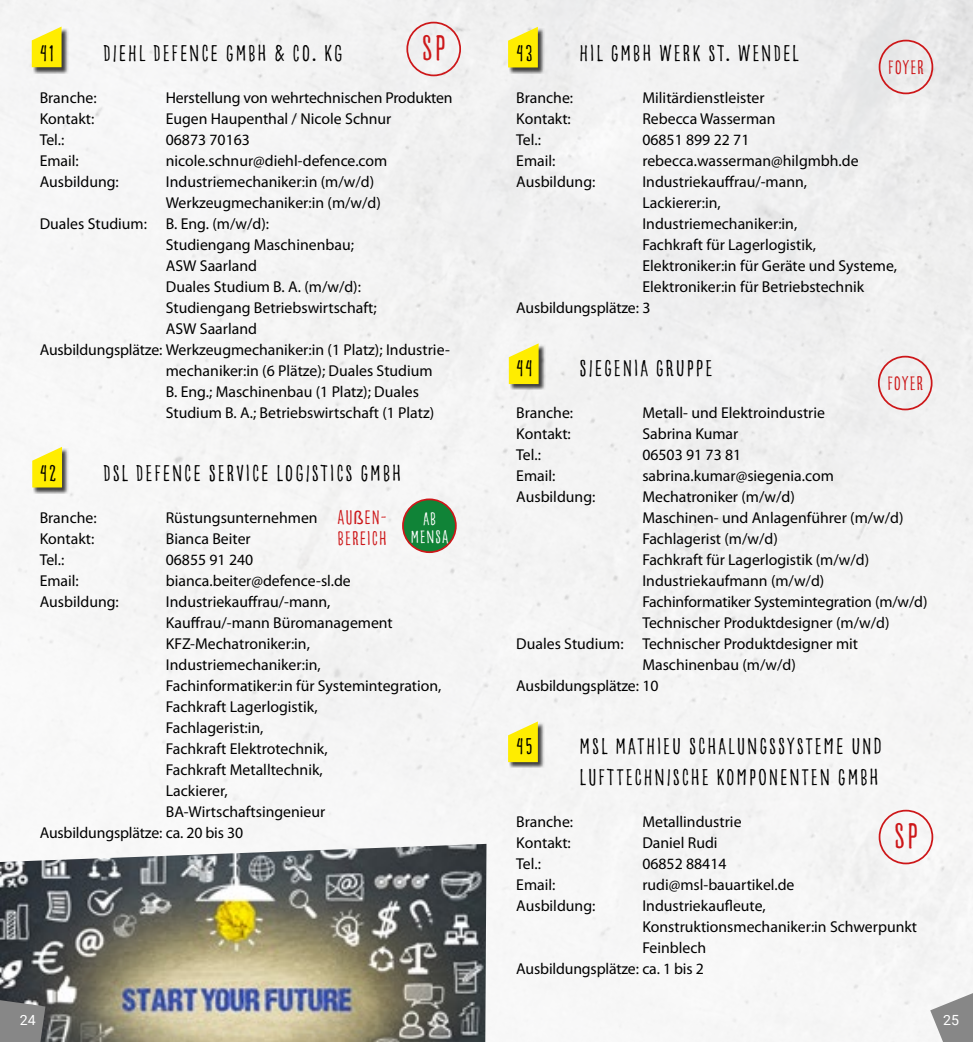
<style>
.page{position:relative;width:973px;height:1042px;background:#fff}
.page>*{position:absolute;margin:0;border:0;box-sizing:border-box;transform-origin:0 0}
.t1{font:38.5px "Goodlife Sans Condensed";color:#cd1719}
.t2{font:24.5px/31.5px "Goodlife Sans Condensed";letter-spacing:.05em;color:#000}
.t3{font:21px/21px "Goodlife Sans Condensed";letter-spacing:.02em;color:#cd1719}
.t4{font:19.25px/17.5px "Goodlife Sans Condensed";letter-spacing:.02em;color:#fff;text-align:center}
.t5{font:15.75px "Myriad Pro";color:#000}
.t6{font:14px "Roboto";color:#fff}
.s1{font-family:"Roboto";font-size:17.5px}
</style>
<div class="page">
<div style="left:0;top:0;width:972px;height:1042px;background:#f4f4f4"></div>
<div style="left:34px;top:448px;width:35px;height:45px;background:#000;opacity:.75"></div>
<svg style="left:32px;top:447px;width:30px;height:40px"></svg>
<div style="left:33px;top:28px;width:35px;height:45px;background:#000;opacity:.75"></div>
<svg style="left:32px;top:27px;width:30px;height:40px"></svg>
<div style="left:509px;top:28px;width:35px;height:46px;background:#000;opacity:.75"></div>
<svg style="left:508px;top:27px;width:29px;height:40px"></svg>
<div style="left:510px;top:345px;width:35px;height:45px;background:#000;opacity:.75"></div>
<svg style="left:508px;top:343px;width:30px;height:41px"></svg>
<div style="left:509px;top:723px;width:35px;height:45px;background:#000;opacity:.75"></div>
<svg style="left:508px;top:721px;width:29px;height:41px"></svg>
<img style="left:0;top:844px;width:486px;height:198px">
<svg style="left:930px;top:983px;width:42px;height:59px"></svg>
<svg style="left:0;top:997px;width:45px;height:45px;background:#7c7c7d"></svg>
<div style="left:406px;top:22px;width:55px;height:54px;border:2px solid #cd1719;border-radius:50%"></div>
<div style="left:878px;top:40px;width:55px;height:54px;border:2px solid #cd1719;border-radius:50%"></div>
<div style="left:877px;top:356px;width:55px;height:54px;border:2px solid #cd1719;border-radius:50%"></div>
<div style="left:878px;top:810px;width:55px;height:54px;border:2px solid #cd1719;border-radius:50%"></div>
<div style="left:403px;top:499px;width:53px;height:53px;background:#108337;border-radius:50%"></div>
<div style="left:402px;top:498px;width:54px;height:55px;border:2px solid #cd1719;border-radius:50%"></div>
<h1 class="t1" style="left:421px;top:26px;width:27px">SP</h1>
<h2 class="t2" style="left:40px;top:37px;width:16px">41</h2>
<h2 class="t2" style="left:103px;top:37px;width:241px">DIEHL DEFENCE GMBH &amp; CO. KG</h2>
<p class="t5" style="left:40px;top:88px;width:58px">Branche:</p>
<p class="t5" style="left:166px;top:88px;width:288px">Herstellung von wehrtechnischen Produkten</p>
<p class="t5" style="left:40px;top:109px;width:56px">Kontakt:</p>
<p class="t5" style="left:166px;top:109px;width:227px">Eugen Haupenthal / Nicole Schnur</p>
<p class="t5" style="left:40px;top:130px;width:26px">Tel.:</p>
<p class="t5" style="left:166px;top:130px;width:86px">06873 70163</p>
<p class="t5" style="left:40px;top:151px;width:41px">Email:</p>
<p class="t5" style="left:166px;top:151px;width:223px">nicole.schnur@diehl-defence.com</p>
<p class="t5" style="left:40px;top:171px;width:81px">Ausbildung:</p>
<p class="t5" style="left:166px;top:171px;width:210px">Industriemechaniker:in (m/w/d)</p>
<p class="t5" style="left:166px;top:192px;width:217px">Werkzeugmechaniker:in (m/w/d)</p>
<p class="t5" style="left:40px;top:213px;width:231px">Duales Studium: B. Eng. (m/w/d):</p>
<p class="t5" style="left:166px;top:234px;width:190px">Studiengang Maschinenbau;</p>
<p class="t5" style="left:166px;top:255px;width:93px">ASW Saarland</p>
<p class="t5" style="left:166px;top:276px;width:197px">Duales Studium B. A. (m/w/d):</p>
<p class="t5" style="left:166px;top:297px;width:212px">Studiengang Betriebswirtschaft;</p>
<p class="t5" style="left:166px;top:318px;width:93px">ASW Saarland</p>
<p class="t5" style="left:40px;top:339px;width:411px">Ausbildungsplätze: Werkzeugmechaniker:in (1 Platz); Industrie-</p>
<p class="t5" style="left:166px;top:360px;width:268px">mechaniker:in (6 Plätze); Duales Studium</p>
<p class="t5" style="left:166px;top:381px;width:254px">B. Eng.; Maschinenbau (1 Platz); Duales</p>
<p class="t5" style="left:166px;top:402px;width:270px">Studium B. A.; Betriebswirtschaft (1 Platz)</p>
<h2 class="t2" style="left:40px;top:457px;width:18px">42</h2>
<h2 class="t2" style="left:103px;top:457px;width:300px">DSL DEFENCE SERVICE LOGISTICS GMBH</h2>
<p class="t5" style="left:40px;top:508px;width:58px">Branche:</p>
<p class="t5" style="left:166px;top:508px;width:153px">Rüstungsunternehmen</p>
<p class="t5" style="left:40px;top:529px;width:56px">Kontakt:</p>
<p class="t5" style="left:166px;top:529px;width:86px">Bianca Beiter</p>
<p class="t5" style="left:40px;top:550px;width:26px">Tel.:</p>
<p class="t5" style="left:166px;top:550px;width:89px">06855 91 240</p>
<p class="t5" style="left:40px;top:571px;width:41px">Email:</p>
<p class="t5" style="left:166px;top:571px;width:186px">bianca.beiter@defence-sl.de</p>
<p class="t5" style="left:40px;top:591px;width:81px">Ausbildung:</p>
<p class="t5" style="left:166px;top:591px;width:166px">Industriekauffrau/-mann,</p>
<p class="t5" style="left:166px;top:612px;width:228px">Kauffrau/-mann Büromanagement</p>
<p class="t5" style="left:166px;top:633px;width:146px">KFZ-Mechatroniker:in,</p>
<p class="t5" style="left:166px;top:654px;width:156px">Industriemechaniker:in,</p>
<p class="t5" style="left:166px;top:675px;width:277px">Fachinformatiker:in für Systemintegration,</p>
<p class="t5" style="left:166px;top:696px;width:153px">Fachkraft Lagerlogistik,</p>
<p class="t5" style="left:166px;top:717px;width:99px">Fachlagerist:in,</p>
<p class="t5" style="left:166px;top:738px;width:163px">Fachkraft Elektrotechnik,</p>
<p class="t5" style="left:166px;top:759px;width:158px">Fachkraft Metalltechnik,</p>
<p class="t5" style="left:166px;top:780px;width:63px">Lackierer,</p>
<p class="t5" style="left:166px;top:801px;width:161px">BA-Wirtschaftsingenieur</p>
<p class="t5" style="left:40px;top:822px;width:205px">Ausbildungsplätze: ca. 20 bis 30</p>
<h3 class="t3" style="left:337px;top:507px;width:51px">AU<span class="s1">ß</span>EN-<br>BEREICH</h3>
<p class="t4" style="left:410px;top:510px;width:40px">AB<br>MENSA</p>
<h2 class="t2" style="left:516px;top:37px;width:18px">43</h2>
<h2 class="t2" style="left:579px;top:37px;width:221px">HIL GMBH WERK ST. WENDEL</h2>
<p class="t5" style="left:516px;top:88px;width:58px">Branche:</p>
<p class="t5" style="left:642px;top:88px;width:124px">Militärdienstleister</p>
<p class="t5" style="left:516px;top:109px;width:56px">Kontakt:</p>
<p class="t5" style="left:642px;top:109px;width:135px">Rebecca Wasserman</p>
<p class="t5" style="left:516px;top:130px;width:26px">Tel.:</p>
<p class="t5" style="left:642px;top:130px;width:108px">06851 899 22 71</p>
<p class="t5" style="left:516px;top:151px;width:41px">Email:</p>
<p class="t5" style="left:642px;top:151px;width:218px">rebecca.wasserman@hilgmbh.de</p>
<p class="t5" style="left:516px;top:171px;width:81px">Ausbildung:</p>
<p class="t5" style="left:642px;top:171px;width:166px">Industriekauffrau/-mann,</p>
<p class="t5" style="left:642px;top:192px;width:80px">Lackierer:in,</p>
<p class="t5" style="left:642px;top:213px;width:156px">Industriemechaniker:in,</p>
<p class="t5" style="left:642px;top:234px;width:175px">Fachkraft für Lagerlogistik,</p>
<p class="t5" style="left:642px;top:255px;width:256px">Elektroniker:in für Geräte und Systeme,</p>
<p class="t5" style="left:642px;top:276px;width:223px">Elektroniker:in für Betriebstechnik</p>
<p class="t5" style="left:516px;top:297px;width:136px">Ausbildungsplätze: 3</p>
<h3 class="t3" style="left:887px;top:57px;width:38px">FOYER</h3>
<h2 class="t2" style="left:516px;top:352px;width:18px">44</h2>
<h2 class="t2" style="left:579px;top:352px;width:135px">SIEGENIA GRUPPE</h2>
<p class="t5" style="left:516px;top:403px;width:58px">Branche:</p>
<p class="t5" style="left:642px;top:403px;width:184px">Metall- und Elektroindustrie</p>
<p class="t5" style="left:516px;top:424px;width:56px">Kontakt:</p>
<p class="t5" style="left:642px;top:424px;width:97px">Sabrina Kumar</p>
<p class="t5" style="left:516px;top:445px;width:26px">Tel.:</p>
<p class="t5" style="left:642px;top:445px;width:100px">06503 91 73 81</p>
<p class="t5" style="left:516px;top:466px;width:41px">Email:</p>
<p class="t5" style="left:642px;top:466px;width:193px">sabrina.kumar@siegenia.com</p>
<p class="t5" style="left:516px;top:486px;width:81px">Ausbildung:</p>
<p class="t5" style="left:642px;top:486px;width:154px">Mechatroniker (m/w/d)</p>
<p class="t5" style="left:642px;top:507px;width:263px">Maschinen- und Anlagenführer (m/w/d)</p>
<p class="t5" style="left:642px;top:528px;width:137px">Fachlagerist (m/w/d)</p>
<p class="t5" style="left:642px;top:549px;width:228px">Fachkraft für Lagerlogistik (m/w/d)</p>
<p class="t5" style="left:642px;top:570px;width:183px">Industriekaufmann (m/w/d)</p>
<p class="t5" style="left:642px;top:591px;width:286px">Fachinformatiker Systemintegration (m/w/d)</p>
<p class="t5" style="left:642px;top:612px;width:248px">Technischer Produktdesigner (m/w/d)</p>
<p class="t5" style="left:516px;top:633px;width:343px">Duales Studium: Technischer Produktdesigner mit</p>
<p class="t5" style="left:642px;top:654px;width:155px">Maschinenbau (m/w/d)</p>
<p class="t5" style="left:516px;top:675px;width:144px">Ausbildungsplätze: 10</p>
<h3 class="t3" style="left:886px;top:373px;width:38px">FOYER</h3>
<h2 class="t2" style="left:516px;top:730px;width:18px">45</h2>
<h2 class="t2" style="left:579px;top:730px;width:304px">MSL MATHIEU SCHALUNGSSYSTEME UND<br>LUFTTECHNISCHE KOMPONENTEN GMBH</h2>
<p class="t5" style="left:516px;top:812px;width:58px">Branche:</p>
<p class="t5" style="left:642px;top:812px;width:101px">Metallindustrie</p>
<p class="t5" style="left:516px;top:833px;width:56px">Kontakt:</p>
<p class="t5" style="left:642px;top:833px;width:77px">Daniel Rudi</p>
<p class="t5" style="left:516px;top:854px;width:26px">Tel.:</p>
<p class="t5" style="left:642px;top:854px;width:86px">06852 88414</p>
<p class="t5" style="left:516px;top:875px;width:41px">Email:</p>
<p class="t5" style="left:642px;top:875px;width:154px">rudi@msl-bauartikel.de</p>
<p class="t5" style="left:516px;top:896px;width:81px">Ausbildung:</p>
<p class="t5" style="left:642px;top:896px;width:125px">Industriekaufleute,</p>
<p class="t5" style="left:642px;top:917px;width:276px">Konstruktionsmechaniker:in Schwerpunkt</p>
<p class="t5" style="left:642px;top:938px;width:65px">Feinblech</p>
<p class="t5" style="left:516px;top:959px;width:189px">Ausbildungsplätze: ca. 1 bis 2</p>
<h1 class="t1" style="left:893px;top:813px;width:27px">SP</h1>
<p class="t6" style="left:20px;top:1010px;width:17px">24</p>
<p class="t6" style="left:943px;top:1010px;width:17px">25</p>
</div>
